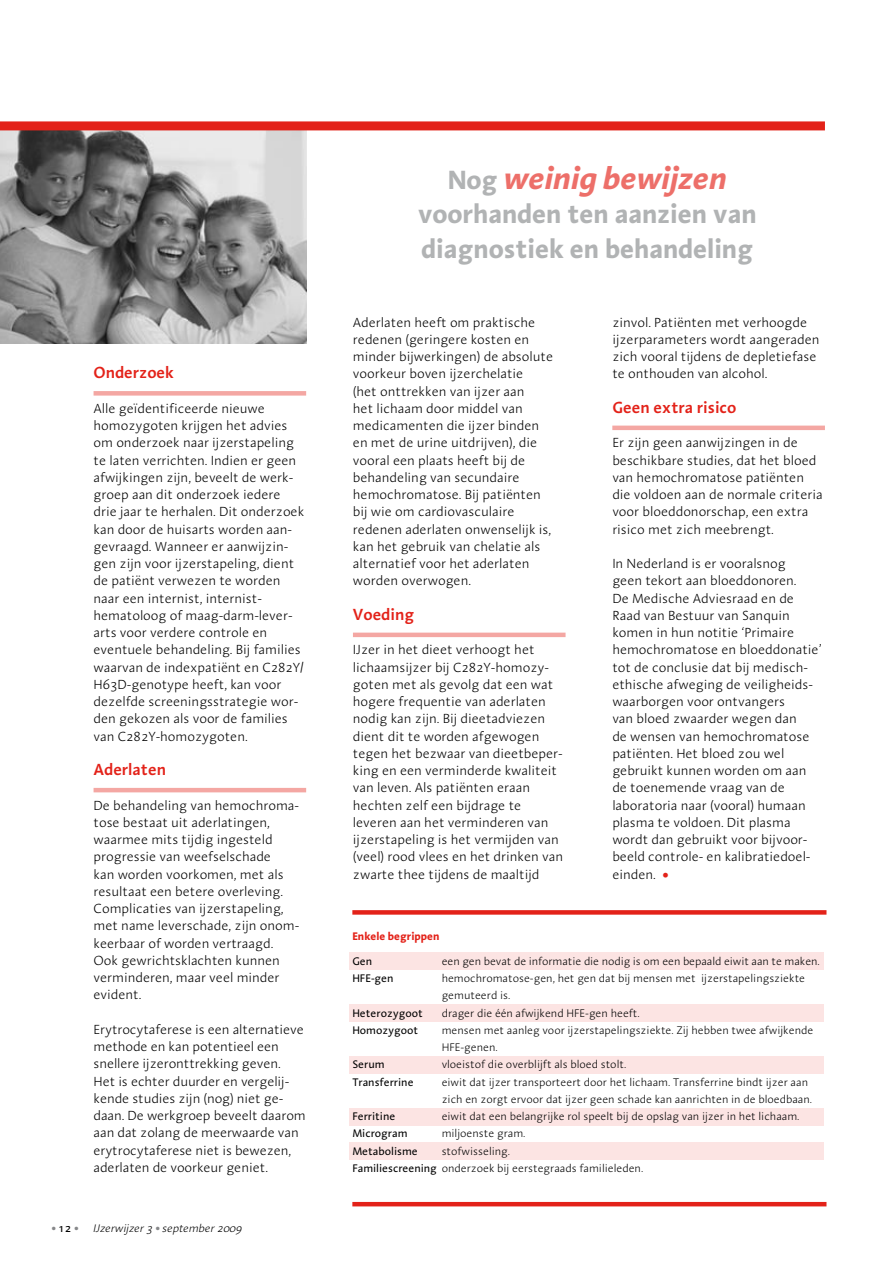
<style>
.page{position:relative;width:893px;height:1263px;background:#fff}
.page>*{position:absolute;margin:0;border:0;box-sizing:border-box;transform-origin:0 0}
.t1{font:italic 700 31.5px "Linotype Aroma";letter-spacing:-.005em;color:#ed6f69}
.t2{font:700 27px/34.5px "Linotype Aroma";letter-spacing:-.005em;color:#b1b3b4}
.t3{font:600 16.5px "Linotype Aroma";letter-spacing:-.005em;color:#e32219}
.t4{font:300 13.5px/17.2px "Linotype Aroma";letter-spacing:-.005em;color:#000}
.t5{font:300 11.25px/17.2px "Linotype Aroma";letter-spacing:-.005em;color:#000}
.t6{font:11.25px "Linotype Aroma";letter-spacing:-.005em;color:#000}
.t7{font:italic 300 11.25px "Linotype Aroma";color:#000}
.t8{font:700 11.25px "Linotype Aroma";color:#e32219}
.s1{font-weight:700;font-style:normal;font-size:19.5px;color:#87888a}
.s2{font-weight:400;font-style:normal;font-size:11.7px}
.s3{font-style:normal;font-size:27px;color:#b1b3b4}
.s4{font-weight:600;font-size:16.5px;color:#e32219}
.s5{font-weight:400}
</style>
<div class="page">
<img style="left:0;top:130px;width:306px;height:214px">
<div style="left:94px;top:391px;width:212px;height:5px;background:#f4a7a3"></div>
<hr style="left:94px;top:788px;width:212px;height:4px;background:#f4a7a3">
<hr style="left:353px;top:633px;width:213px;height:4px;background:#f4a7a3">
<hr style="left:612px;top:426px;width:213px;height:4px;background:#f4a7a3">
<div style="left:0;top:121px;width:825px;height:9px;background:#e32219"></div>
<div style="left:350px;top:1004px;width:474px;height:18px;background:#fce4e3"></div>
<div style="left:350px;top:1056px;width:474px;height:18px;background:#fce4e3"></div>
<div style="left:350px;top:1108px;width:474px;height:17px;background:#fce4e3"></div>
<div style="left:350px;top:1142px;width:474px;height:18px;background:#fce4e3"></div>
<div style="left:350px;top:952px;width:474px;height:18px;background:#fce4e3"></div>
<div style="left:352px;top:910px;width:474px;height:5px;background:#e32219"></div>
<hr style="left:352px;top:1202px;width:474px;height:4px;background:#e32219">
<p class="t3" style="left:94px;top:362px;width:82px">Onderzoek</p>
<p class="t4" style="left:94px;top:399px;width:212px">Alle geïdentificeerde nieuwe homozygoten krijgen het advies om onderzoek naar ijzerstapeling te laten verrichten. Indien er geen afwijkingen zijn, beveelt de werk&shy;groep aan dit onderzoek iedere drie jaar te herhalen. Dit onderzoek kan door de huisarts worden aan&shy;gevraagd. Wanneer er aanwijzin&shy;gen zijn voor ijzerstapeling, dient de patiënt verwezen te worden naar een internist, internist&shy;hematoloog of maag-darm-lever&shy;arts voor verdere controle en eventuele behandeling. Bij families waarvan de indexpatiënt en C282Y/<br>H63D-genotype heeft, kan voor dezelfde screeningsstrategie wor&shy;den gekozen als voor de families van C282Y-homozygoten.</p>
<p class="t3" style="left:94px;top:759px;width:74px">Aderlaten</p>
<p class="t4" style="left:94px;top:796px;width:207px">De behandeling van hemochroma&shy;tose bestaat uit aderlatingen, waarmee mits tijdig ingesteld progressie van weefselschade<br>kan worden voorkomen, met als resultaat een betere overleving.<br>Complicaties van ijzerstapeling, met name leverschade, zijn onom&shy;keerbaar of worden vertraagd.<br>Ook gewrichtsklachten kunnen verminderen, maar veel minder evident.</p>
<p class="t4" style="left:94px;top:1020px;width:214px">Erytrocytaferese is een alternatieve methode en kan potentieel een snellere ijzeronttrekking geven.<br>Het is echter duurder en vergelij&shy;kende studies zijn (nog) niet ge&shy;daan. De werkgroep beveelt daarom aan dat zolang de meerwaarde van erytrocytaferese niet is bewezen, aderlaten de voorkeur geniet.</p>
<p class="t7" style="left:51px;top:1221px;width:192px"><span class="s1">.</span> <span class="s2">12</span> <span class="s1">.</span> IJzerwijzer 3 <span class="s1">.</span> september 2009</p>
<h1 class="t1" style="left:448px;top:157px;width:281px"><span class="s3">Nog</span> weinig bewijzen</h1>
<h2 class="t2" style="left:418px;top:196px;width:341px">voorhanden ten aanzien van diagnostiek en behandeling</h2>
<p class="t4" style="left:353px;top:313px;width:202px">Aderlaten heeft om praktische redenen (geringere kosten en minder bijwerkingen) de absolute voorkeur boven ijzerchelatie<br>(het onttrekken van ijzer aan<br>het lichaam door middel van medicamenten die ijzer binden en met de urine uitdrijven), die vooral een plaats heeft bij de behandeling van secundaire hemochromatose. Bij patiënten bij wie om cardiovasculaire redenen aderlaten onwenselijk is, kan het gebruik van chelatie als alternatief voor het aderlaten worden overwogen.</p>
<p class="t3" style="left:353px;top:603px;width:63px">Voeding</p>
<p class="t4" style="left:353px;top:641px;width:212px">IJzer in het dieet verhoogt het lichaamsijzer bij C282Y-homozy&shy;goten met als gevolg dat een wat hogere frequentie van aderlaten nodig kan zijn. Bij dieetadviezen dient dit te worden afgewogen tegen het bezwaar van dieetbeper&shy;king en een verminderde kwaliteit van leven. Als patiënten eraan hechten zelf een bijdrage te leveren aan het verminderen van ijzerstapeling is het vermijden van (veel) rood vlees en het drinken van zwarte thee tijdens de maaltijd</p>
<p class="t4" style="left:612px;top:313px;width:209px">zinvol. Patiënten met verhoogde ijzerparameters wordt aangeraden zich vooral tijdens de depletiefase te onthouden van alcohol.</p>
<p class="t3" style="left:612px;top:396px;width:126px">Geen extra risico</p>
<p class="t4" style="left:612px;top:434px;width:212px">Er zijn geen aanwijzingen in de beschikbare studies, dat het bloed van hemochromatose patiënten die voldoen aan de normale criteria voor bloeddonorschap, een extra risico met zich meebrengt.</p>
<p class="t4" style="left:612px;top:555px;width:211px">In Nederland is er vooralsnog<br>geen tekort aan bloeddonoren.<br>De Medische Adviesraad en de<br>Raad van Bestuur van Sanquin komen in hun notitie ‘Primaire hemochromatose en bloeddonatie’ tot de conclusie dat bij medisch&shy;ethische afweging de veiligheids&shy;waarborgen voor ontvangers<br>van bloed zwaarder wegen dan<br>de wensen van hemochromatose patiënten. Het bloed zou wel gebruikt kunnen worden om aan de toenemende vraag van de laboratoria naar (vooral) humaan plasma te voldoen. Dit plasma wordt dan gebruikt voor bijvoor&shy;beeld controle- en kalibratiedoel&shy;einden. <span class="s4">•</span></p>
<p class="t8" style="left:352px;top:929px;width:89px">Enkele begrippen</p>
<p class="t6" style="left:352px;top:954px;width:21px">Gen</p>
<p class="t5" style="left:442px;top:952px;width:380px">een gen bevat de informatie die nodig is om een bepaald eiwit aan te maken.</p>
<p class="t6" style="left:352px;top:971px;width:43px">HFE-gen</p>
<p class="t5" style="left:442px;top:969px;width:365px">hemochromatose-gen, het gen dat bij mensen met ijzerstapelingsziekte gemuteerd is.</p>
<p class="t6" style="left:352px;top:1006px;width:72px">Heterozygoot</p>
<p class="t5" style="left:442px;top:1004px;width:200px">drager die één afwijkend HFE-gen heeft.</p>
<p class="t6" style="left:352px;top:1023px;width:67px">Homozygoot</p>
<p class="t5" style="left:442px;top:1021px;width:373px">mensen met aanleg voor ijzerstapelingsziekte. Zij hebben twee afwijkende<br>HFE-genen.</p>
<p class="t6" style="left:352px;top:1057px;width:34px">Serum</p>
<p class="t5" style="left:442px;top:1056px;width:186px">vloeistof die overblijft als bloed stolt.</p>
<p class="t6" style="left:352px;top:1075px;width:63px">Transferrine</p>
<p class="t5" style="left:442px;top:1073px;width:372px">eiwit dat ijzer transporteert door het lichaam. Transferrine bindt ijzer aan zich en zorgt ervoor dat ijzer geen schade kan aanrichten in de bloedbaan.</p>
<p class="t6" style="left:352px;top:1109px;width:45px">Ferritine</p>
<p class="t5" style="left:442px;top:1107px;width:359px">eiwit dat een belangrijke rol speelt bij de opslag van ijzer in het lichaam.</p>
<p class="t6" style="left:352px;top:1126px;width:57px">Microgram</p>
<p class="t5" style="left:442px;top:1125px;width:85px">miljoenste gram.</p>
<p class="t6" style="left:352px;top:1144px;width:67px">Metabolisme</p>
<p class="t5" style="left:352px;top:1142px;width:292px;text-indent:89px">stofwisseling.<br><span class="s5">Familiescreening</span> onderzoek bij eerstegraads familieleden.</p>
</div>
